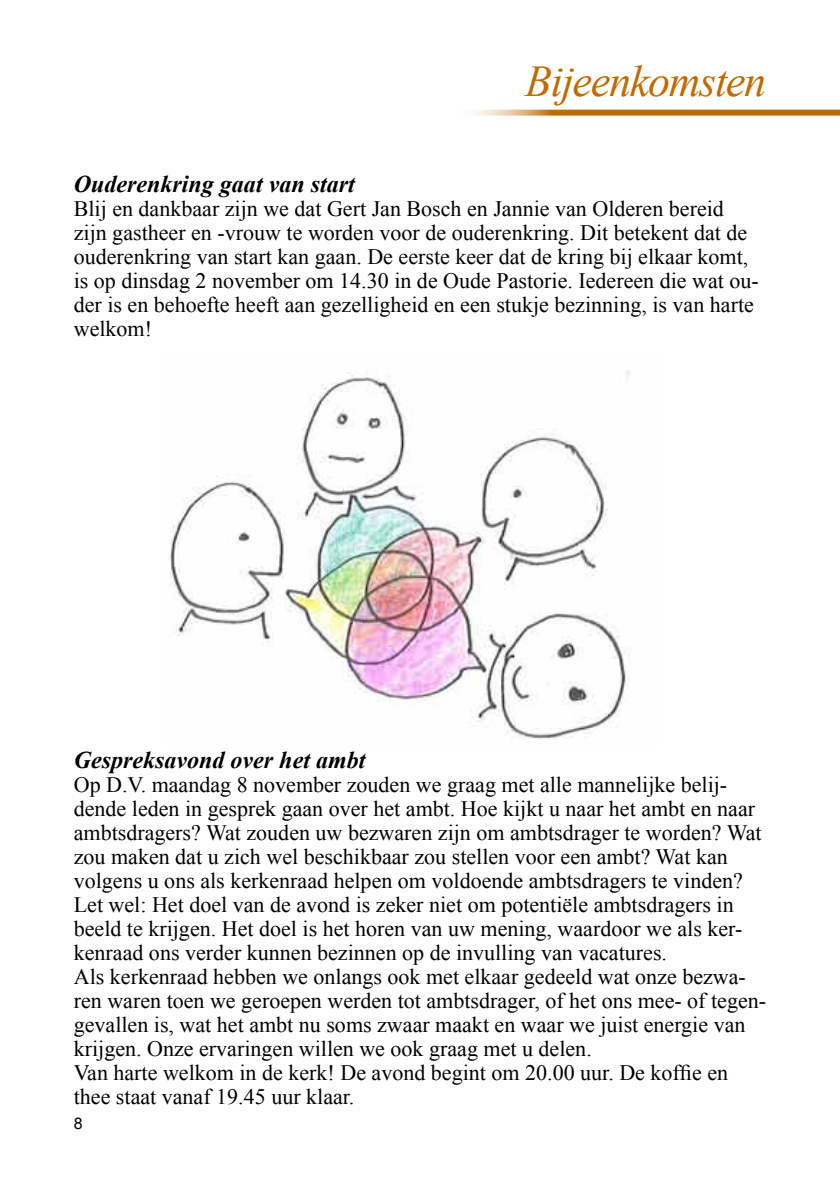
<style>
.page{position:relative;width:840px;height:1191px;background:#fff}
.page>*{position:absolute;margin:0;border:0;box-sizing:border-box;transform-origin:0 0}
.t1{font:italic 44px "Times New Roman";letter-spacing:-.03em;color:#bf6b04}
.t2{font:italic 700 24px "Times New Roman";color:#000}
.t3{font:22px/24px "Times New Roman";color:#000}
.t4{font:16px "Arial";color:#000}
</style>
<div class="page">
<svg style="left:474px;top:110px;width:365px;height:6px;background:#ca8531"></svg>
<img style="left:169px;top:371px;width:462px;height:368px">
<h1 class="t1" style="left:525px;top:51px;width:242px">Bijeenkomsten</h1>
<p class="t2" style="left:74px;top:167px;width:282px">Ouderenkring gaat van start</p>
<p class="t3" style="left:74px;top:196px;width:686px">Blij en dankbaar zijn we dat Gert Jan Bosch en Jannie van Olderen bereid zijn gastheer en -vrouw te worden voor de ouderenkring. Dit betekent dat de ouderenkring van start kan gaan. De eerste keer dat de kring bij elkaar komt, is op dinsdag 2 november om 14.30 in de Oude Pastorie. Iedereen die wat ou&shy;der is en behoefte heeft aan gezelligheid en een stukje bezinning, is van harte welkom!</p>
<p class="t2" style="left:74px;top:743px;width:293px">Gespreksavond over het ambt</p>
<p class="t3" style="left:74px;top:772px;width:693px">Op D.V. maandag 8 november zouden we graag met alle mannelijke belij&shy;dende leden in gesprek gaan over het ambt. Hoe kijkt u naar het ambt en naar ambtsdragers? Wat zouden uw bezwaren zijn om ambtsdrager te worden? Wat zou maken dat u zich wel beschikbaar zou stellen voor een ambt? Wat kan volgens u ons als kerkenraad helpen om voldoende ambtsdragers te vinden?<br>Let wel: Het doel van de avond is zeker niet om potentiële ambtsdragers in beeld te krijgen. Het doel is het horen van uw mening, waardoor we als ker&shy;kenraad ons verder kunnen bezinnen op de invulling van vacatures.<br>Als kerkenraad hebben we onlangs ook met elkaar gedeeld wat onze bezwa&shy;ren waren toen we geroepen werden tot ambtsdrager, of het ons mee- of tegen&shy;gevallen is, wat het ambt nu soms zwaar maakt en waar we juist energie van krijgen. Onze ervaringen willen we ook graag met u delen.<br>Van harte welkom in de kerk! De avond begint om 20.00 uur. De koffie en thee staat vanaf 19.45 uur klaar.</p>
<p class="t4" style="left:74px;top:1112px;width:10px">8</p>
</div>
